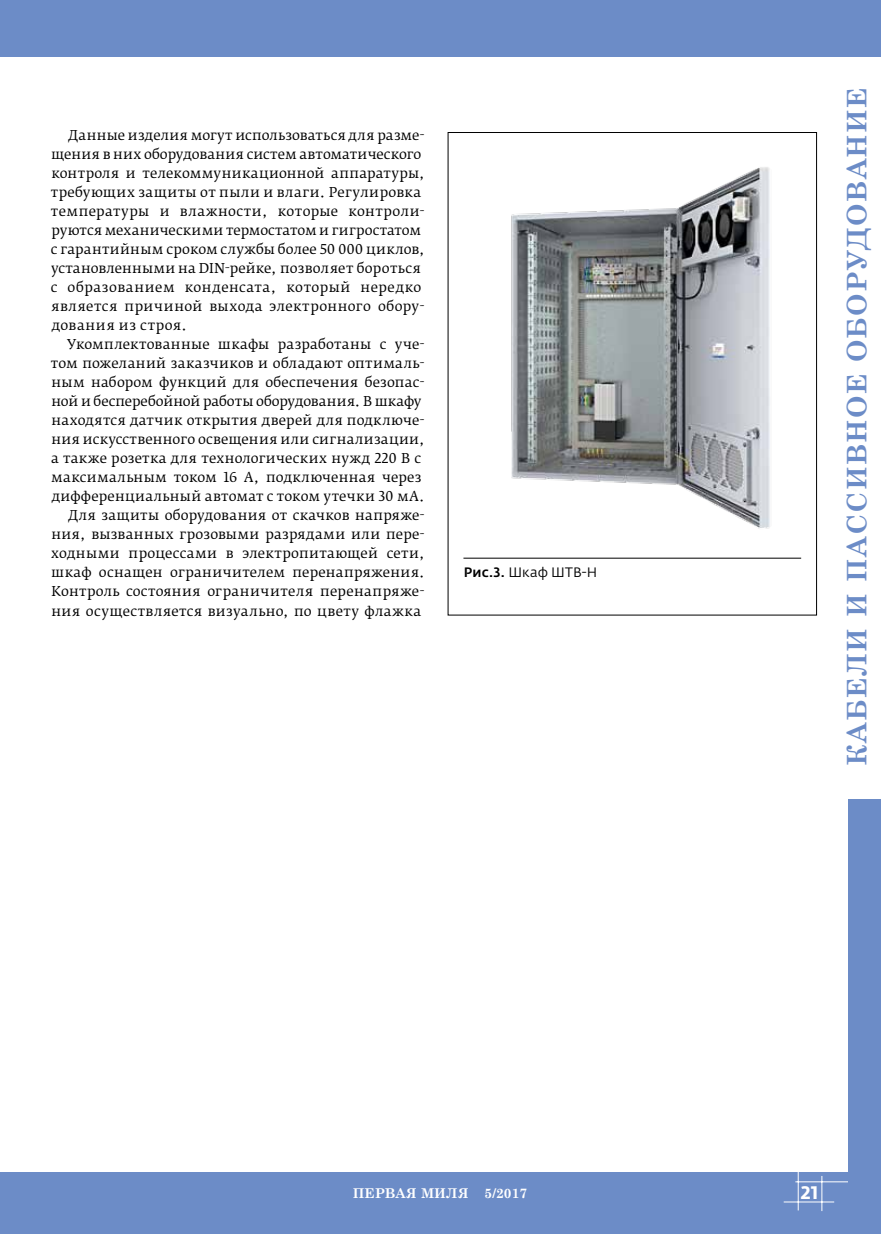
<style>
.page{position:relative;width:881px;height:1234px;background:#fff}
.page>*{position:absolute;margin:0;border:0;box-sizing:border-box;transform-origin:0 0}
.t1{font:700 27px "Century Schoolbook";letter-spacing:.05em;color:#6c8cc7}
.t2{font:700 18px "Fedra Sans Pro";color:#fff}
.t3{font:13.5px/19px "Fedra Serif B Pro";letter-spacing:.015em;color:#000}
.t4{font:700 13.5px "Century Schoolbook";color:#fff}
.t5{font:13.5px "Fedra Sans Pro";letter-spacing:.015em;color:#000}
.s1{font-weight:500}
</style>
<div class="page">
<div style="left:0;top:0;width:880px;height:57px;background:#6c8cc7"></div>
<div style="left:0;top:1172px;width:880px;height:61px;background:#6c8cc7"></div>
<hr style="left:783px;top:1201px;width:50px;height:1px;background:#fff">
<hr style="left:797px;top:1171px;width:1px;height:39px;background:#fff">
<hr style="left:821px;top:1175px;width:1px;height:35px;background:#fff">
<hr style="left:795px;top:1181px;width:85px;height:1px;background:#fff">
<div style="left:847px;top:0;width:33px;height:1233px;background:#6c8cc7"></div>
<div style="left:846px;top:57px;width:34px;height:741px;background:#fff"></div>
<hr style="left:463px;top:557px;width:337px;height:1px;background:#000">
<img style="left:511px;top:167px;width:259px;height:362px">
<p class="t3" style="left:51px;top:125px;width:375px;text-indent:17px">Данные изделия могут использоваться для разме&shy;щения в них оборудования систем автоматического контроля и телекоммуникационной аппаратуры, требующих защиты от пыли и влаги. Регулировка температуры и влажности, которые контроли&shy;руются механическими термостатом и гигростатом с гарантийным сроком службы более 50 000 циклов, установленными на DIN-рейке, позволяет бороться с образованием конденсата, который нередко является причиной выхода электронного обору&shy;дования из строя.</p>
<p class="t3" style="left:51px;top:334px;width:375px;text-align:right">Укомплектованные шкафы разработаны с уче&shy;том пожеланий заказчиков и обладают оптималь&shy;ным набором функций для обеспечения безопас&shy;ной и бесперебойной работы оборудования. В шкафу находятся датчик открытия дверей для подключе&shy;ния искусственного освещения или сигнализации, а также розетка для технологических нужд 220 В с максимальным током 16 А, подключенная через дифференциальный автомат с током утечки 30 мА.<br>Для защиты оборудования от скачков напряже&shy;ния, вызванных грозовыми разрядами или пере&shy;ходными процессами в электропитающей сети, шкаф оснащен ограничителем перенапряжения.<br>Контроль состояния ограничителя перенапряже&shy;ния осуществляется визуально, по цвету флажка</p>
<p class="t5" style="left:463px;top:564px;width:135px"><span class="s1">Рис.3.</span> Шкаф ШТВ-Н</p>
<h1 class="t1" style="left:835px;top:765px;width:680px;rotate:-90deg">Кабели и пассивное оборудование</h1>
<p class="t4" style="left:352px;top:1181px;width:176px">ПЕРВАЯ МИЛЯ 5/2017</p>
<h2 class="t2" style="left:800px;top:1180px;width:19px">21</h2>
</div>
